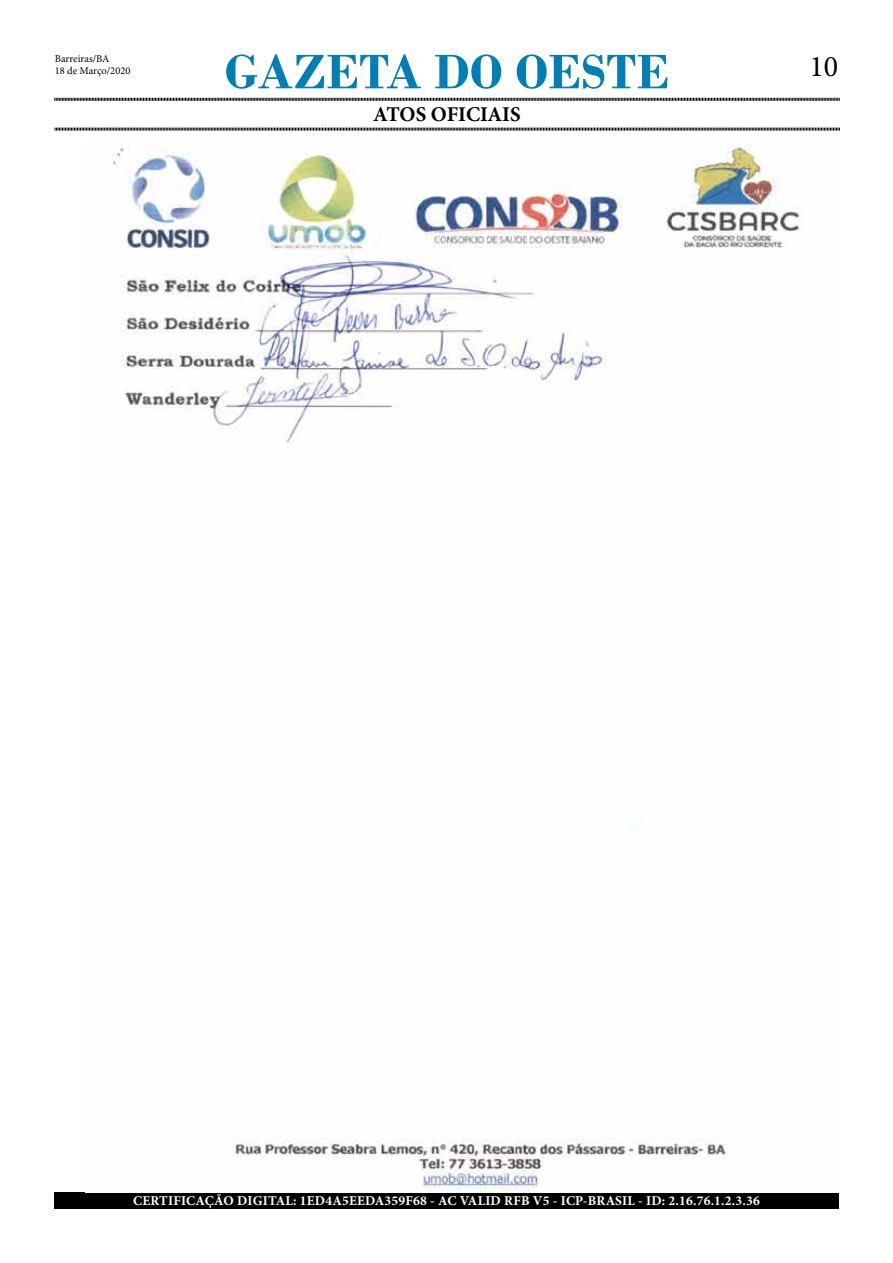
<style>
.page{position:relative;width:893px;height:1263px;background:#fff}
.page>*{position:absolute;margin:0;border:0;box-sizing:border-box;transform-origin:0 0}
.t1{font:700 51px "Bodoni";color:#007eb5}
.t2{font:30px "Minion Pro";color:#000}
.t3{font:700 21px "Minion Pro";letter-spacing:-.005em;color:#000}
.t4{font:700 13.5px "Minion Pro";letter-spacing:.015em;color:#fff}
.t5{font:10.5px/12.6px "Minion Pro";color:#000}
</style>
<div class="page">
<svg style="left:54px;top:97px;width:786px;height:4px;background:#7f7f7f"></svg>
<svg style="left:54px;top:127px;width:786px;height:4px;background:#7f7f7f"></svg>
<div style="left:54px;top:1192px;width:785px;height:17px;background:#000"></div>
<img style="left:113px;top:144px;width:691px;height:1047px">
<p class="t5" style="left:55px;top:52px;width:77px">Barreiras/BA<br>18 de Março/2020</p>
<h1 class="t1" style="left:225px;top:42px;width:446px">GAZETA DO OESTE</h1>
<h3 class="t3" style="left:373px;top:99px;width:149px">ATOS OFICIAIS</h3>
<h2 class="t2" style="left:809px;top:47px;width:30px">10</h2>
<p class="t4" style="left:133px;top:1191px;width:628px">CERTIFICAÇÃO DIGITAL: 1ED4A5EEDA359F68 - AC VALID RFB V5 - ICP-BRASIL - ID: 2.16.76.1.2.3.36</p>
</div>
